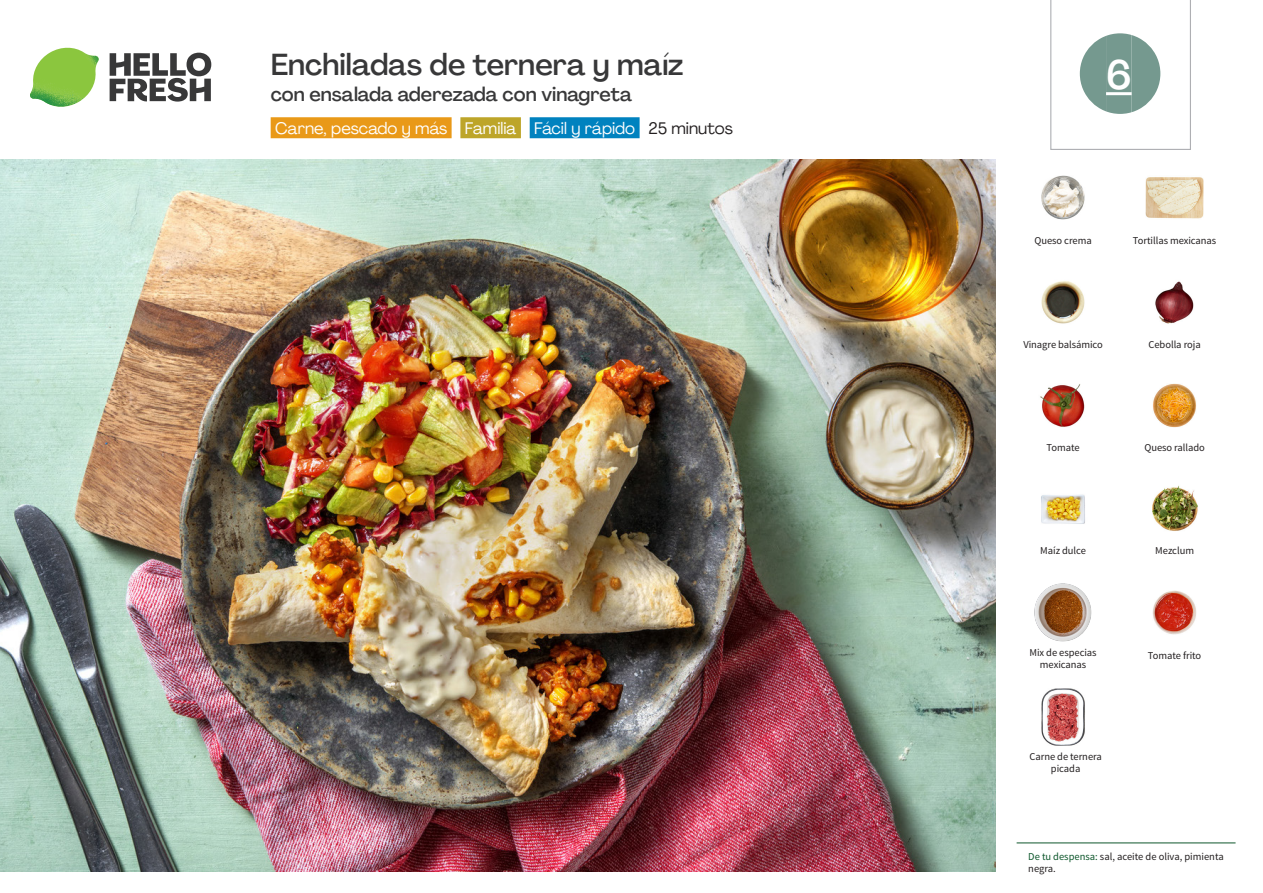
<style>
.page{position:relative;width:1263px;height:893px;background:#fff}
.page>*{position:absolute;margin:0;border:0;box-sizing:border-box;transform-origin:0 0}
._24_Recipe_Nr_Bag{font:500 40.5px "Agrandir";color:#fff}
._15_Titel_UK{font:500 30px "Agrandir";color:#383839}
._15_Titel_UK-2{font:500 19.5px "Agrandir";color:#383839}
._02_Box_Type{font:16.5px "Agrandir";color:#fff}
._18_FRONT_ingredient{font:10.5px/12px "Source Sans Pro";letter-spacing:-.005em;color:#231f20}
.s1{color:#231f20}
.s2{color:#0e572c}
</style>
<div class="page">
<svg style="left:110px;top:53px;width:101px;height:49px"></svg>
<img style="left:30px;top:48px;width:69px;height:59px">
<img style="left:0;top:159px;width:995px;height:713px">
<div style="left:271px;top:117px;width:181px;height:21px;background:#e99918"></div>
<div style="left:460px;top:117px;width:61px;height:21px;background:#bda529"></div>
<div style="left:530px;top:117px;width:110px;height:21px;background:#0082bf"></div>
<hr style="left:1016px;top:843px;width:219px;height:1px;background:#0e572c">
<img style="left:1041px;top:175px;width:44px;height:45px">
<img style="left:1146px;top:177px;width:57px;height:42px">
<img style="left:1155px;top:281px;width:39px;height:43px">
<img style="left:1041px;top:281px;width:44px;height:43px">
<img style="left:1153px;top:383px;width:43px;height:45px">
<img style="left:1040px;top:384px;width:45px;height:43px">
<img style="left:1152px;top:485px;width:46px;height:46px">
<img style="left:1041px;top:494px;width:44px;height:30px">
<img style="left:1152px;top:590px;width:45px;height:45px">
<img style="left:1034px;top:584px;width:58px;height:57px">
<img style="left:1041px;top:688px;width:44px;height:58px">
<svg style="left:1050px;top:0;width:141px;height:150px"></svg>
<p class="_15_Titel_UK" style="left:271px;top:46px;width:414px">Enchiladas de ternera y maíz</p>
<p class="_15_Titel_UK-2" style="left:271px;top:82px;width:363px">con ensalada aderezada con vinagreta</p>
<p class="_02_Box_Type" style="left:275px;top:118px;width:459px">Carne, pescado y más Familia Fácil y rápido <span class="s1">25 minutos</span></p>
<p class="_24_Recipe_Nr_Bag" style="left:1106px;top:50px;width:27px">6</p>
<p class="_18_FRONT_ingredient" style="left:1034px;top:235px;width:59px">Queso crema</p>
<p class="_18_FRONT_ingredient" style="left:1133px;top:235px;width:85px">Tortillas mexicanas</p>
<p class="_18_FRONT_ingredient" style="left:1023px;top:339px;width:81px">Vinagre balsámico</p>
<p class="_18_FRONT_ingredient" style="left:1148px;top:339px;width:54px">Cebolla roja</p>
<p class="_18_FRONT_ingredient" style="left:1046px;top:441px;width:35px">Tomate</p>
<p class="_18_FRONT_ingredient" style="left:1144px;top:441px;width:62px">Queso rallado</p>
<p class="_18_FRONT_ingredient" style="left:1040px;top:545px;width:47px">Maíz dulce</p>
<p class="_18_FRONT_ingredient" style="left:1155px;top:545px;width:40px">Mezclum</p>
<p class="_18_FRONT_ingredient" style="left:1029px;top:646px;width:69px">Mix de especias</p>
<p class="_18_FRONT_ingredient" style="left:1148px;top:649px;width:55px">Tomate frito</p>
<p class="_18_FRONT_ingredient" style="left:1040px;top:658px;width:48px">mexicanas</p>
<p class="_18_FRONT_ingredient" style="left:1029px;top:750px;width:74px;text-align:center">Carne de ternera picada</p>
<p class="_18_FRONT_ingredient" style="left:1028px;top:850px;width:197px"><span class="s2">De tu despensa:</span> sal, aceite de oliva, pimienta negra.</p>
</div>
